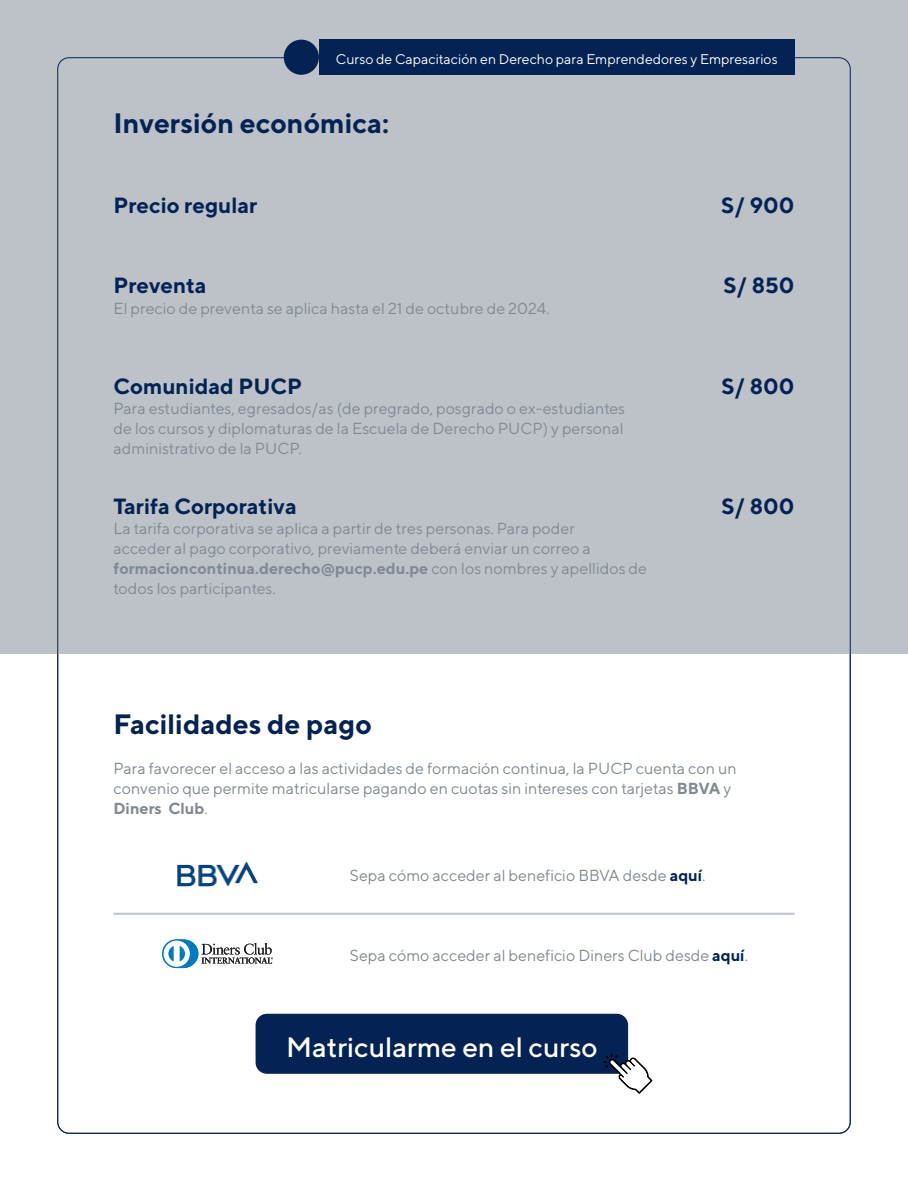
<style>
.page{position:relative;width:908px;height:1191px;background:#fff}
.page>*{position:absolute;margin:0;border:0;box-sizing:border-box;transform-origin:0 0}
.t1{font:700 28px "TT Norms";color:#042354}
.t2{font:500 28px "TT Norms";color:#fff}
.t3{font:700 22px "TT Norms";color:#042354}
.t4{font:16px/20px "TT Norms";color:#808a94}
.t5{font:14px "TT Norms";color:#fff}
.s1{font-weight:700}
.s2{font-weight:700;color:#042354}
</style>
<div class="page">
<div style="left:0;top:0;width:907px;height:653px;background:#bcc2c8"></div>
<hr style="left:113px;top:912px;width:681px;height:2px;background:#bcc2c8">
<img style="left:178px;top:861px;width:79px;height:25px">
<svg style="left:162px;top:939px;width:111px;height:29px"></svg>
<div style="left:255px;top:1013px;width:372px;height:60px;background:#042354;border-radius:11px"></div>
<svg style="left:602px;top:1053px;width:50px;height:41px"></svg>
<div style="left:319px;top:40px;width:475px;height:35px;background:#042354"></div>
<div style="left:283px;top:40px;width:36px;height:35px;background:#042354;border-radius:50%"></div>
<p class="t5" style="left:336px;top:50px;width:443px">Curso de Capacitación en Derecho para Emprendedores y Empresarios</p>
<h1 class="t1" style="left:113px;top:106px;width:277px">Inversión económica:</h1>
<h2 class="t3" style="left:113px;top:192px;width:145px">Precio regular</h2>
<h2 class="t3" style="left:113px;top:272px;width:94px">Preventa</h2>
<p class="t4" style="left:113px;top:297px;width:437px">El precio de preventa se aplica hasta el 21 de octubre de 2024.</p>
<h2 class="t3" style="left:113px;top:372px;width:190px">Comunidad PUCP</h2>
<p class="t4" style="left:113px;top:397px;width:513px;text-align:justify">Para estudiantes, egresados/as (de pregrado, posgrado o ex-estudiantes de los cursos y diplomaturas de la Escuela de Derecho PUCP) y personal administrativo de la PUCP.</p>
<h2 class="t3" style="left:113px;top:492px;width:185px">Tarifa Corporativa</h2>
<p class="t4" style="left:113px;top:517px;width:535px">La tarifa corporativa se aplica a partir de tres personas. Para poder<br>acceder al pago corporativo, previamente deberá enviar un correo a <span class="s1">formacioncontinua.derecho@pucp.edu.pe</span> con los nombres y apellidos de todos los participantes.</p>
<h1 class="t1" style="left:113px;top:706px;width:260px">Facilidades de pago</h1>
<h2 class="t3" style="left:721px;top:192px;width:75px">S/ 900</h2>
<h2 class="t3" style="left:723px;top:272px;width:73px">S/ 850</h2>
<h2 class="t3" style="left:721px;top:372px;width:75px">S/ 800</h2>
<h2 class="t3" style="left:721px;top:492px;width:75px">S/ 800</h2>
<p class="t4" style="left:113px;top:757px;width:624px">Para favorecer el acceso a las actividades de formación continua, la PUCP cuenta con un convenio que permite matricularse pagando en cuotas sin intereses con tarjetas <span class="s1">BBVA</span> y<br><span class="s1">Diners Club</span>.</p>
<p class="t4" style="left:350px;top:865px;width:357px">Sepa cómo acceder al beneficio BBVA desde <span class="s2">aquí</span>.</p>
<p class="t4" style="left:350px;top:945px;width:399px">Sepa cómo acceder al beneficio Diners Club desde <span class="s2">aquí</span>.</p>
<h1 class="t2" style="left:286px;top:1030px;width:313px">Matricularme en el curso</h1>
</div>
